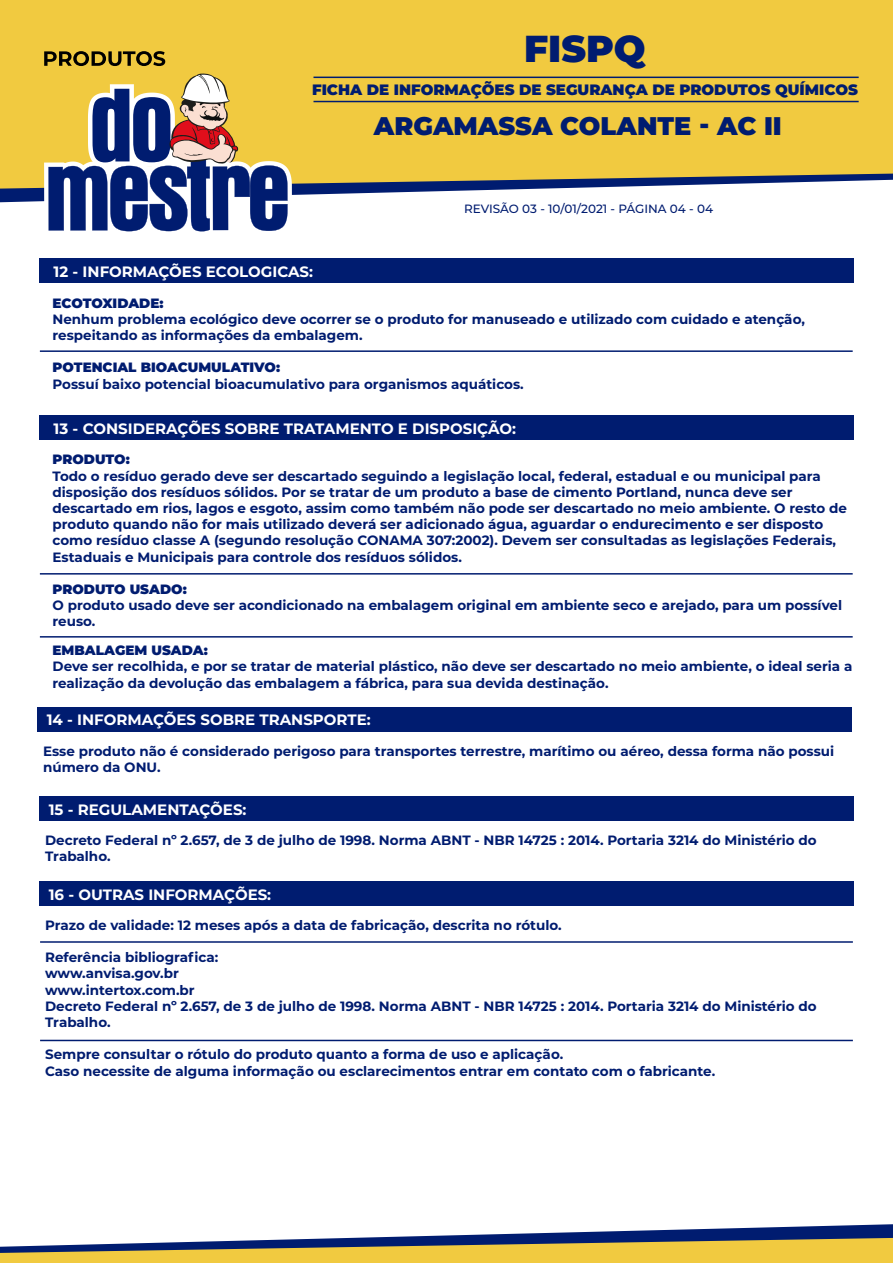
<style>
.page{position:relative;width:893px;height:1263px;background:#fff}
.page>*{position:absolute;margin:0;border:0;box-sizing:border-box;transform-origin:0 0}
.t1{font:900 37.5px "Montserrat";color:#001c70}
.t2{font:900 25.5px "Montserrat";color:#001c70}
.t3{font:700 15px "Montserrat";color:#fff}
.t4{font:900 15px "Montserrat";color:#001c70}
.t5{font:700 13.5px/16.2px "Montserrat";color:#001c70}
.t6{font:900 13.5px "Montserrat";color:#001c70}
.t7{font:500 12px "Montserrat";color:#001c70}
</style>
<div class="page">
<hr style="left:40px;top:350px;width:813px;height:2px;background:#001c70">
<hr style="left:40px;top:941px;width:813px;height:2px;background:#001c70">
<hr style="left:40px;top:1040px;width:813px;height:1px;background:#001c70">
<div style="left:39px;top:796px;width:815px;height:25px;background:#001c70"></div>
<div style="left:37px;top:706px;width:815px;height:25px;background:#001c70"></div>
<div style="left:39px;top:881px;width:815px;height:25px;background:#001c70"></div>
<div style="left:39px;top:258px;width:814px;height:25px;background:#001c70"></div>
<hr style="left:40px;top:573px;width:813px;height:2px;background:#001c70">
<hr style="left:40px;top:636px;width:813px;height:2px;background:#001c70">
<div style="left:39px;top:415px;width:814px;height:25px;background:#001c70"></div>
<svg style="left:0;top:189px;width:525px;height:13px"></svg>
<div style="left:0;top:0;width:893px;height:189px;background:#f1ca40"></div>
<svg style="left:0;top:1224px;width:893px;height:39px"></svg>
<svg style="left:44px;top:73px;width:248px;height:159px"></svg>
<svg style="left:44px;top:51px;width:121px;height:15px;background:#7e6921"></svg>
<hr style="left:313px;top:101px;width:546px;height:1px;background:#001c70">
<hr style="left:313px;top:77px;width:546px;height:1px;background:#001c70">
<h1 class="t1" style="left:524px;top:21px;width:123px">FISPQ</h1>
<p class="t4" style="left:312px;top:79px;width:547px">FICHA DE INFORMAÇÕES DE SEGURANÇA DE PRODUTOS QUÍMICOS</p>
<h2 class="t2" style="left:374px;top:106px;width:409px">ARGAMASSA COLANTE - AC II</h2>
<p class="t3" style="left:54px;top:261px;width:261px">12 - INFORMAÇÕES ECOLOGICAS:</p>
<p class="t7" style="left:464px;top:200px;width:250px">REVISÃO 03 - 10/01/2021 - PÁGINA 04 - 04</p>
<p class="t6" style="left:53px;top:293px;width:113px">ECOTOXIDADE:</p>
<p class="t5" style="left:53px;top:310px;width:754px">Nenhum problema ecológico deve ocorrer se o produto for manuseado e utilizado com cuidado e atenção, respeitando as informações da embalagem.</p>
<p class="t6" style="left:53px;top:357px;width:229px">POTENCIAL BIOACUMULATIVO:</p>
<p class="t5" style="left:53px;top:375px;width:473px">Possuí baixo potencial bioacumulativo para organismos aquáticos.</p>
<p class="t3" style="left:54px;top:418px;width:464px">13 - CONSIDERAÇÕES SOBRE TRATAMENTO E DISPOSIÇÃO:</p>
<p class="t6" style="left:53px;top:449px;width:79px">PRODUTO:</p>
<p class="t5" style="left:53px;top:467px;width:796px">Todo o resíduo gerado deve ser descartado seguindo a legislação local, federal, estadual e ou municipal para disposição dos resíduos sólidos. Por se tratar de um produto a base de cimento Portland, nunca deve ser descartado em rios, lagos e esgoto, assim como também não pode ser descartado no meio ambiente. O resto de produto quando não for mais utilizado deverá ser adicionado água, aguardar o endurecimento e ser disposto como resíduo classe A (segundo resolução CONAMA 307:2002). Devem ser consultadas as legislações Federais, Estaduais e Municipais para controle dos resíduos sólidos.</p>
<p class="t6" style="left:53px;top:579px;width:136px">PRODUTO USADO:</p>
<p class="t5" style="left:53px;top:596px;width:791px">O produto usado deve ser acondicionado na embalagem original em ambiente seco e arejado, para um possível reuso.</p>
<p class="t6" style="left:53px;top:640px;width:157px">EMBALAGEM USADA:</p>
<p class="t5" style="left:53px;top:658px;width:801px">Deve ser recolhida, e por se tratar de material plástico, não deve ser descartado no meio ambiente, o ideal seria a realização da devolução das embalagem a fábrica, para sua devida destinação.</p>
<p class="t3" style="left:47px;top:709px;width:325px">14 - INFORMAÇÕES SOBRE TRANSPORTE:</p>
<p class="t5" style="left:43px;top:742px;width:793px">Esse produto não é considerado perigoso para transportes terrestre, marítimo ou aéreo, dessa forma não possui número da ONU.</p>
<p class="t3" style="left:49px;top:799px;width:199px">15 - REGULAMENTAÇÕES:</p>
<p class="t5" style="left:45px;top:831px;width:773px">Decreto Federal nº 2.657, de 3 de julho de 1998. Norma ABNT - NBR 14725 : 2014. Portaria 3214 do Ministério do<br>Trabalho.</p>
<p class="t3" style="left:49px;top:883px;width:224px">16 - OUTRAS INFORMAÇÕES:</p>
<p class="t5" style="left:45px;top:916px;width:518px">Prazo de validade: 12 meses após a data de fabricação, descrita no rótulo.</p>
<p class="t5" style="left:45px;top:949px;width:773px">Referência bibliografica:<br>www.anvisa.gov.br<br>www.intertox.com.br<br>Decreto Federal nº 2.657, de 3 de julho de 1998. Norma ABNT - NBR 14725 : 2014. Portaria 3214 do Ministério do Trabalho.</p>
<p class="t5" style="left:45px;top:1046px;width:672px">Sempre consultar o rótulo do produto quanto a forma de uso e aplicação.<br>Caso necessite de alguma informação ou esclarecimentos entrar em contato com o fabricante.</p>
</div>
